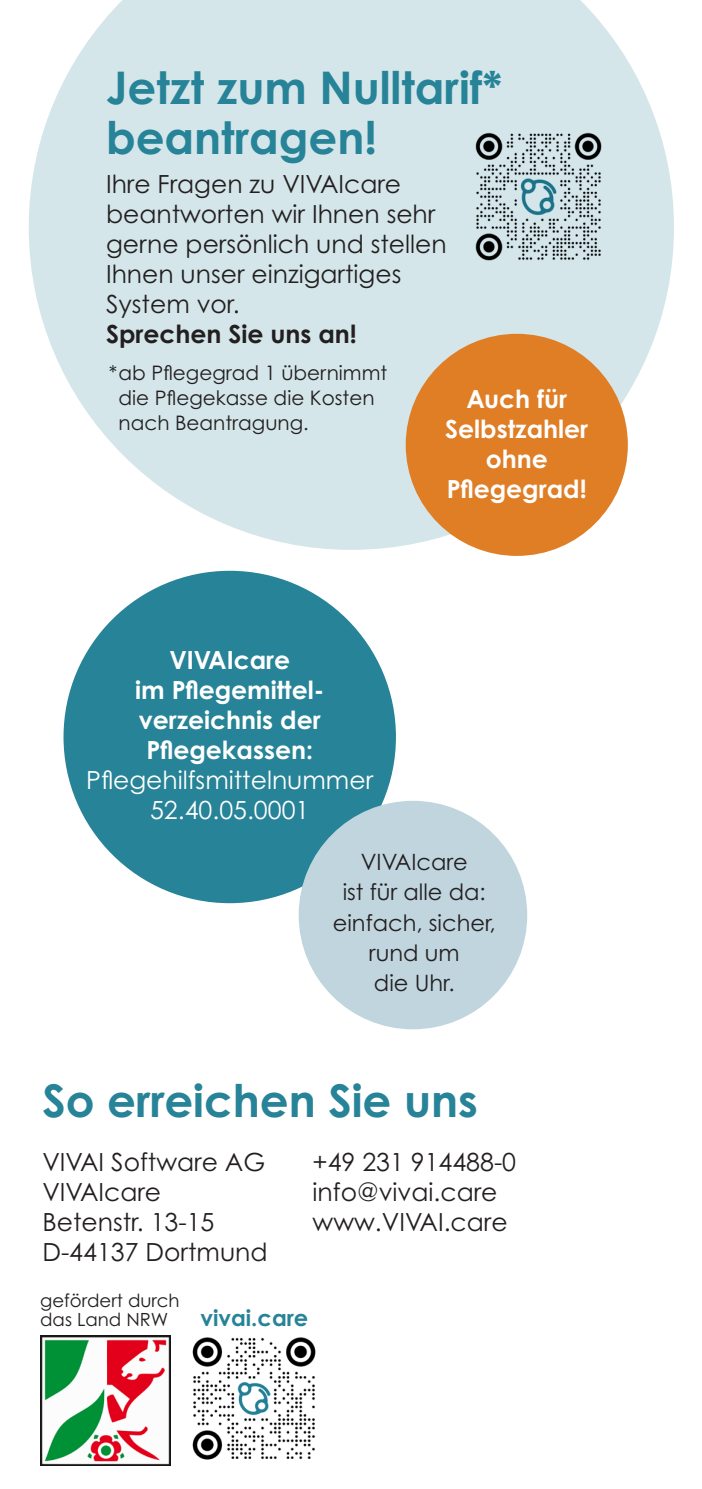
<style>
.page{position:relative;width:702px;height:1489px;background:#fff}
.page>*{position:absolute;margin:0;border:0;box-sizing:border-box;transform-origin:0 0}
.Headline{font:700 45px/50px "Century Gothic Pro";color:#278397}
.Subline{font:700 45px "Century Gothic Pro";color:#278397}
.Fließtext{font:25px/30px "Century Gothic Pro";color:#231f20}
.Headline-2{font:700 25px/30px "Century Gothic Pro";color:#fff;text-align:center}
.Fließtext-2{font:700 25px "Century Gothic Pro";color:#231f20}
.t1{font:25px "Century Gothic Pro";color:#fff}
.Fließtext-3{font:22.5px/30px "Century Gothic Pro";color:#231f20;text-align:center}
.t2{font:700 22.5px "Century Gothic Pro";color:#278397}
.Fließtext-4{font:20px/25px "Century Gothic Pro";color:#231f20}
.t3{font:18.25px "Century Gothic Pro";color:#231f20}
.s1{font-weight:400}
</style>
<div class="page">
<div style="left:63px;top:570px;width:333px;height:333px;background:#278397;border-radius:50%"></div>
<svg style="left:29px;top:0;width:645px;height:550px;fill:#d4e6ea"></svg>
<div style="left:299px;top:800px;width:228px;height:229px;background:#c0d5de;border-radius:50%"></div>
<img style="left:468px;top:125px;width:139px;height:142px">
<div style="left:405px;top:334px;width:222px;height:222px;background:#e07e26;border-radius:50%"></div>
<img style="left:40px;top:1335px;width:130px;height:129px">
<img style="left:192px;top:1337px;width:124px;height:123px">
<p class="Headline" style="left:106px;top:62px;width:397px">Jetzt zum Nulltarif* beantragen!</p>
<p class="Fließtext" style="left:106px;top:169px;width:296px">Ihre Fragen zu VIVAIcare</p>
<p class="Fließtext" style="left:106px;top:199px;width:342px">beantworten wir Ihnen sehr gerne persönlich und stellen<br>Ihnen unser einzigartiges</p>
<p class="Fließtext" style="left:106px;top:289px;width:135px">System vor.</p>
<p class="Fließtext-2" style="left:106px;top:318px;width:252px">Sprechen Sie uns an!</p>
<p class="Fließtext-4" style="left:118px;top:359px;width:270px;text-indent:-10px">*ab Pflegegrad 1 übernimmt die Pflegekasse die Kosten nach Beantragung.</p>
<p class="Headline-2" style="left:466px;top:383px;width:102px">Auch für</p>
<p class="Headline-2" style="left:445px;top:413px;width:144px">Selbstzahler</p>
<p class="Headline-2" style="left:446px;top:443px;width:141px">ohne<br>Pflegegrad!</p>
<p class="Headline-2" style="left:86px;top:644px;width:288px">VIVAIcare<br>im Pflegemittel&shy;verzeichnis der<br>Pflegekassen:<br><span class="s1">Pflegehilfsmittelnummer</span></p>
<p class="t1" style="left:150px;top:794px;width:161px">52.40.05.0001</p>
<p class="Fließtext-3" style="left:333px;top:847px;width:164px">VIVAIcare<br>ist für alle da: einfach, sicher,</p>
<p class="Fließtext-3" style="left:369px;top:937px;width:92px">rund um</p>
<p class="Fließtext-3" style="left:374px;top:967px;width:82px">die Uhr.</p>
<p class="Subline" style="left:42px;top:1072px;width:437px">So erreichen Sie uns</p>
<p class="Fließtext" style="left:42px;top:1146px;width:224px">VIVAI Software AG</p>
<p class="Fließtext" style="left:312px;top:1146px;width:205px">+49 231 914488-0</p>
<p class="Fließtext" style="left:42px;top:1176px;width:120px">VIVAIcare</p>
<p class="Fließtext" style="left:312px;top:1176px;width:186px">info@vivai.care</p>
<p class="Fließtext" style="left:42px;top:1206px;width:173px">Betenstr. 13-15</p>
<p class="Fließtext" style="left:312px;top:1206px;width:196px">www.VIVAI.care</p>
<p class="Fließtext" style="left:42px;top:1236px;width:227px">D-44137 Dortmund</p>
<p class="t3" style="left:40px;top:1289px;width:141px">gefördert durch</p>
<p class="t3" style="left:40px;top:1308px;width:130px">das Land NRW</p>
<p class="t2" style="left:200px;top:1303px;width:109px">vivai.care</p>
</div>
